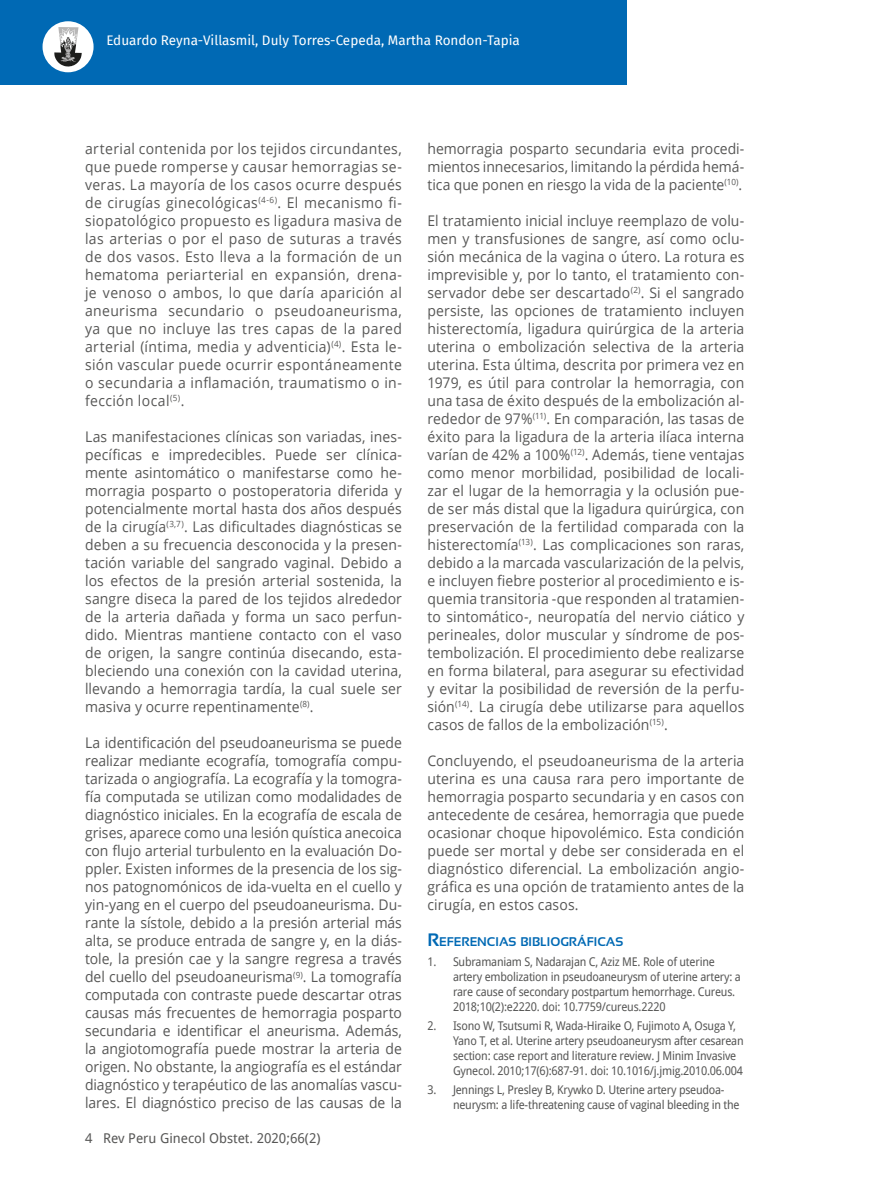
<style>
.page{position:relative;width:872px;height:1191px;background:#fff}
.page>*{position:absolute;margin:0;border:0;box-sizing:border-box;transform-origin:0 0}
.t1{font:14.7px/18px "Open Sans";letter-spacing:.005em;color:#575756;text-align:justify;scale:.95 1}
.t2{font:13.5px "Fira Sans";color:#fff}
.t3{font:13.5px "Droid Sans";color:#575756}
.t4{font:700 12.6px "Sansation";color:#0069b4}
.t5{font:12px/15px "Droid Sans";letter-spacing:-.02em;color:#575756;scale:.94 1}
.s1{font-size:18px}
</style>
<div class="page">
<div style="left:0;top:0;width:626px;height:85px;background:#0069b4"></div>
<div style="left:43px;top:21px;width:51px;height:51px;background:#fff;border-radius:50%"></div>
<svg style="left:54px;top:27px;width:28px;height:40px"></svg>
<p class="t2" style="left:106px;top:30px;width:415px">Eduardo Reyna-Villasmil, Duly Torres-Cepeda, Martha Rondon-Tapia</p>
<p class="t1" style="left:85px;top:139px;width:335px">arterial contenida por los tejidos circundantes, que puede romperse y causar hemorragias se&shy;veras. La mayoría de los casos ocurre después de cirugías ginecológicas<sup>(4-6)</sup>. El mecanismo fi&shy;siopatológico propuesto es ligadura masiva de las arterias o por el paso de suturas a través de dos vasos. Esto lleva a la formación de un hematoma periarterial en expansión, drena&shy;je venoso o ambos, lo que daría aparición al aneurisma secundario o pseudoaneurisma, ya que no incluye las tres capas de la pared arterial (íntima, media y adventicia)<sup>(4)</sup>. Esta le&shy;sión vascular puede ocurrir espontáneamente o secundaria a inflamación, traumatismo o in&shy;fección local<sup>(5)</sup>.</p>
<p class="t1" style="left:85px;top:427px;width:335px">Las manifestaciones clínicas son variadas, ines&shy;pecíficas e impredecibles. Puede ser clínica&shy;mente asintomático o manifestarse como he&shy;morragia posparto o postoperatoria diferida y potencialmente mortal hasta dos años después de la cirugía<sup>(3,7)</sup>. Las dificultades diagnósticas se deben a su frecuencia desconocida y la presen&shy;tación variable del sangrado vaginal. Debido a los efectos de la presión arterial sostenida, la sangre diseca la pared de los tejidos alrededor de la arteria dañada y forma un saco perfun&shy;dido. Mientras mantiene contacto con el vaso de origen, la sangre continúa disecando, esta&shy;bleciendo una conexión con la cavidad uterina, llevando a hemorragia tardía, la cual suele ser masiva y ocurre repentinamente<sup>(8)</sup>.</p>
<p class="t1" style="left:85px;top:733px;width:335px">La identificación del pseudoaneurisma se puede realizar mediante ecografía, tomografía compu&shy;tarizada o angiografía. La ecografía y la tomogra&shy;fía computada se utilizan como modalidades de diagnóstico iniciales. En la ecografía de escala de grises, aparece como una lesión quística anecoica con flujo arterial turbulento en la evaluación Do&shy;ppler. Existen informes de la presencia de los sig&shy;nos patognomónicos de ida-vuelta en el cuello y yin-yang en el cuerpo del pseudoaneurisma. Du&shy;rante la sístole, debido a la presión arterial más alta, se produce entrada de sangre y, en la diás&shy;tole, la presión cae y la sangre regresa a través del cuello del pseudoaneurisma<sup>(9)</sup>. La tomografía computada con contraste puede descartar otras causas más frecuentes de hemorragia posparto secundaria e identificar el aneurisma. Además, la angiotomografía puede mostrar la arteria de origen. No obstante, la angiografía es el estándar diagnóstico y terapéutico de las anomalías vascu&shy;lares. El diagnóstico preciso de las causas de la</p>
<p class="t3" style="left:85px;top:1128px;width:237px">4 Rev Peru Ginecol Obstet. 2020;66(2)</p>
<p class="t1" style="left:427px;top:139px;width:335px">hemorragia posparto secundaria evita procedi&shy;mientos innecesarios, limitando la pérdida hemá&shy;tica que ponen en riesgo la vida de la paciente<sup>(10)</sup>.</p>
<p class="t1" style="left:427px;top:211px;width:335px">El tratamiento inicial incluye reemplazo de volu&shy;men y transfusiones de sangre, así como oclu&shy;sión mecánica de la vagina o útero. La rotura es imprevisible y, por lo tanto, el tratamiento con&shy;servador debe ser descartado<sup>(2)</sup>. Si el sangrado persiste, las opciones de tratamiento incluyen histerectomía, ligadura quirúrgica de la arteria uterina o embolización selectiva de la arteria uterina. Esta última, descrita por primera vez en 1979, es útil para controlar la hemorragia, con una tasa de éxito después de la embolización al&shy;rededor de 97%<sup>(11)</sup>. En comparación, las tasas de éxito para la ligadura de la arteria ilíaca interna varían de 42% a 100%<sup>(12)</sup>. Además, tiene ventajas como menor morbilidad, posibilidad de locali&shy;zar el lugar de la hemorragia y la oclusión pue&shy;de ser más distal que la ligadura quirúrgica, con preservación de la fertilidad comparada con la histerectomía<sup>(13)</sup>. Las complicaciones son raras, debido a la marcada vascularización de la pelvis, e incluyen fiebre posterior al procedimiento e is&shy;quemia transitoria -que responden al tratamien&shy;to sintomático-, neuropatía del nervio ciático y perineales, dolor muscular y síndrome de pos&shy;tembolización. El procedimiento debe realizarse en forma bilateral, para asegurar su efectividad y evitar la posibilidad de reversión de la perfu&shy;sión<sup>(14)</sup>. La cirugía debe utilizarse para aquellos casos de fallos de la embolización<sup>(15)</sup>.</p>
<p class="t1" style="left:427px;top:751px;width:335px">Concluyendo, el pseudoaneurisma de la arteria uterina es una causa rara pero importante de hemorragia posparto secundaria y en casos con antecedente de cesárea, hemorragia que puede ocasionar choque hipovolémico. Esta condición puede ser mortal y debe ser considerada en el diagnóstico diferencial. La embolización angio&shy;gráfica es una opción de tratamiento antes de la cirugía, en estos casos.</p>
<p class="t4" style="left:427px;top:935px;width:197px"><span class="s1">R</span>EFERENCIAS BIBLIOGRÁFICAS</p>
<p class="t5" style="left:453px;top:953px;width:308px;text-indent:-26px">1. Subramaniam S, Nadarajan C, Aziz ME. Role of uterine artery embolization in pseudoaneurysm of uterine artery: a rare cause of secondary postpartum hemorrhage. Cureus.<br>2018;10(2):e2220. doi: 10.7759/cureus.2220</p>
<p class="t5" style="left:453px;top:1017px;width:311px;text-indent:-26px">2. Isono W, Tsutsumi R, Wada-Hiraike O, Fujimoto A, Osuga Y, Yano T, et al. Uterine artery pseudoaneurysm after cesarean section: case report and literature review. J Minim Invasive Gynecol. 2010;17(6):687-91. doi: 10.1016/j.jmig.2010.06.004</p>
<p class="t5" style="left:453px;top:1082px;width:306px;text-indent:-26px">3. Jennings L, Presley B, Krywko D. Uterine artery pseudoa&shy;neurysm: a life-threatening cause of vaginal bleeding in the</p>
</div>
